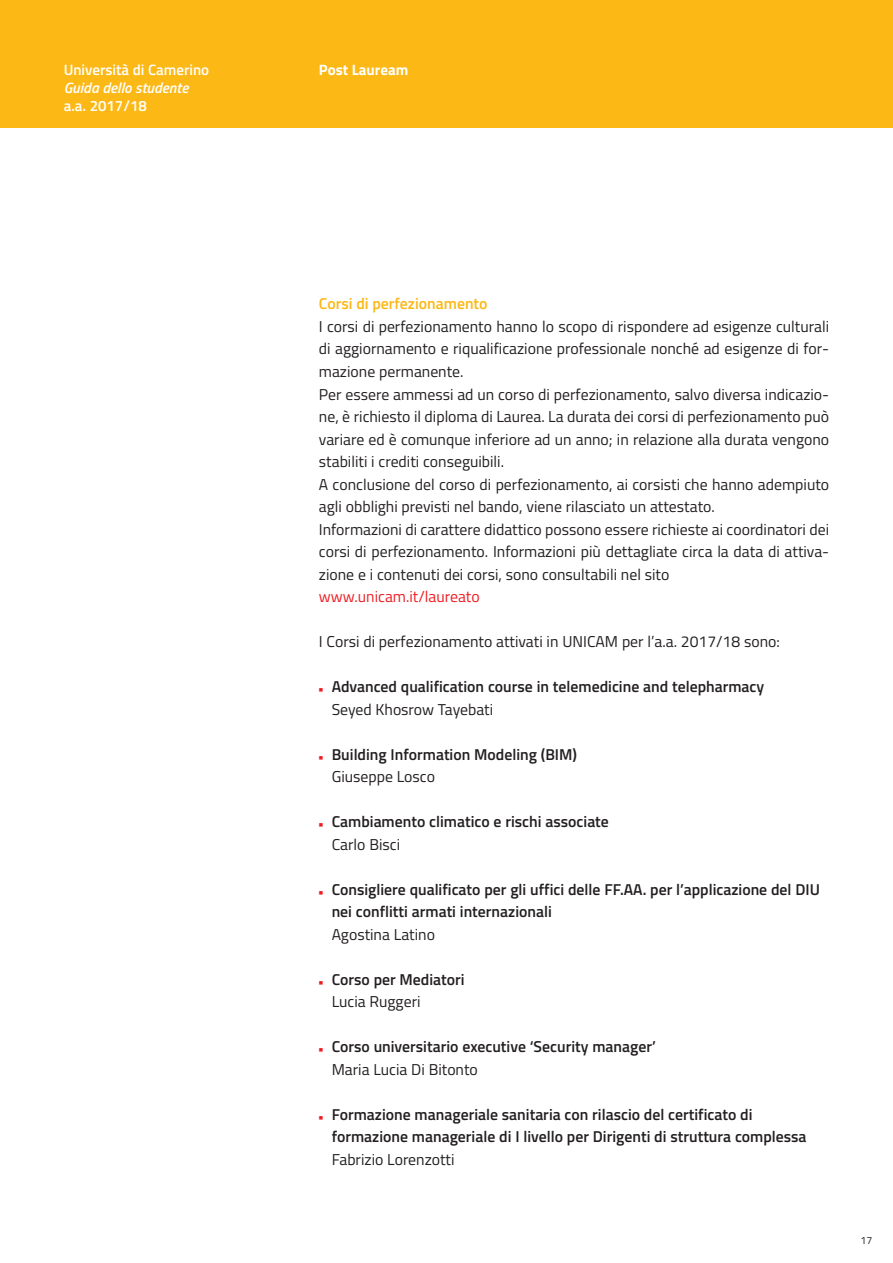
<style>
.page{position:relative;width:893px;height:1263px;background:#fff}
.page>*{position:absolute;margin:0;border:0;box-sizing:border-box;transform-origin:0 0}
.t1{font:15.75px/22.5px "Titillium";color:#231f20}
.t2{font:600 15.75px/22.5px "Titillium";color:#231f20}
.t3{font:600 15.75px "Titillium";color:#fcb814}
.t4{font:15.75px "Titillium";color:#ee1d23}
.t5{font:600 15px "Titillium";color:#fff}
.t6{font:italic 600 15px "Titillium";color:#fff}
.t7{font:700 15px "Titillium";color:#fff}
.t8{font:10.5px "Titillium";color:#231f20}
.s1{color:#ee1d23}
.s2{font-weight:400}
</style>
<div class="page">
<div style="left:0;top:0;width:893px;height:128px;background:#fcb814"></div>
<p class="t5" style="left:64px;top:64px;width:147px">Università di Camerino</p>
<p class="t6" style="left:64px;top:82px;width:126px">Guida dello studente</p>
<p class="t5" style="left:64px;top:100px;width:85px">a.a. 2017/18</p>
<p class="t7" style="left:319px;top:65px;width:91px">Post Lauream</p>
<p class="t3" style="left:319px;top:298px;width:170px">Corsi di perfezionamento</p>
<p class="t1" style="left:319px;top:317px;width:512px">I corsi di perfezionamento hanno lo scopo di rispondere ad esigenze culturali di aggiornamento e riqualificazione professionale nonché ad esigenze di for&shy;mazione permanente.<br>Per essere ammessi ad un corso di perfezionamento, salvo diversa indicazio&shy;ne, è richiesto il diploma di Laurea. La durata dei corsi di perfezionamento può variare ed è comunque inferiore ad un anno; in relazione alla durata vengono stabiliti i crediti conseguibili.<br>A conclusione del corso di perfezionamento, ai corsisti che hanno adempiuto agli obblighi previsti nel bando, viene rilasciato un attestato.<br>Informazioni di carattere didattico possono essere richieste ai coordinatori dei corsi di perfezionamento. Informazioni più dettagliate circa la data di attiva&shy;zione e i contenuti dei corsi, sono consultabili nel sito</p>
<p class="t4" style="left:319px;top:591px;width:162px">www.unicam.it/laureato</p>
<p class="t1" style="left:319px;top:632px;width:462px">I Corsi di perfezionamento attivati in UNICAM per l’a.a. 2017/18 sono:</p>
<p class="t2" style="left:332px;top:677px;width:434px;text-indent:-13px"><span class="s1">■</span> Advanced qualification course in telemedicine and telepharmacy<br><span class="s2">Seyed Khosrow Tayebati</span></p>
<p class="t2" style="left:332px;top:744px;width:247px;text-indent:-13px"><span class="s1">■</span> Building Information Modeling (BIM)<br><span class="s2">Giuseppe Losco</span></p>
<p class="t2" style="left:332px;top:812px;width:279px;text-indent:-13px"><span class="s1">■</span> Cambiamento climatico e rischi associate<br><span class="s2">Carlo Bisci</span></p>
<p class="t2" style="left:332px;top:879px;width:490px;text-indent:-13px"><span class="s1">■</span> Consigliere qualificato per gli uffici delle FF.AA. per l’applicazione del DIU nei conflitti armati internazionali</p>
<p class="t1" style="left:332px;top:924px;width:105px">Agostina Latino</p>
<p class="t2" style="left:332px;top:969px;width:134px;text-indent:-13px"><span class="s1">■</span> Corso per Mediatori<br><span class="s2">Lucia Ruggeri</span></p>
<p class="t2" style="left:332px;top:1037px;width:326px;text-indent:-13px"><span class="s1">■</span> Corso universitario executive ‘Security manager’<br><span class="s2">Maria Lucia Di Bitonto</span></p>
<p class="t2" style="left:332px;top:1104px;width:476px;text-indent:-13px"><span class="s1">■</span> Formazione manageriale sanitaria con rilascio del certificato di formazione manageriale di I livello per Dirigenti di struttura complessa</p>
<p class="t1" style="left:332px;top:1149px;width:124px">Fabrizio Lorenzotti</p>
<p class="t8" style="left:860px;top:1237px;width:13px">17</p>
</div>
